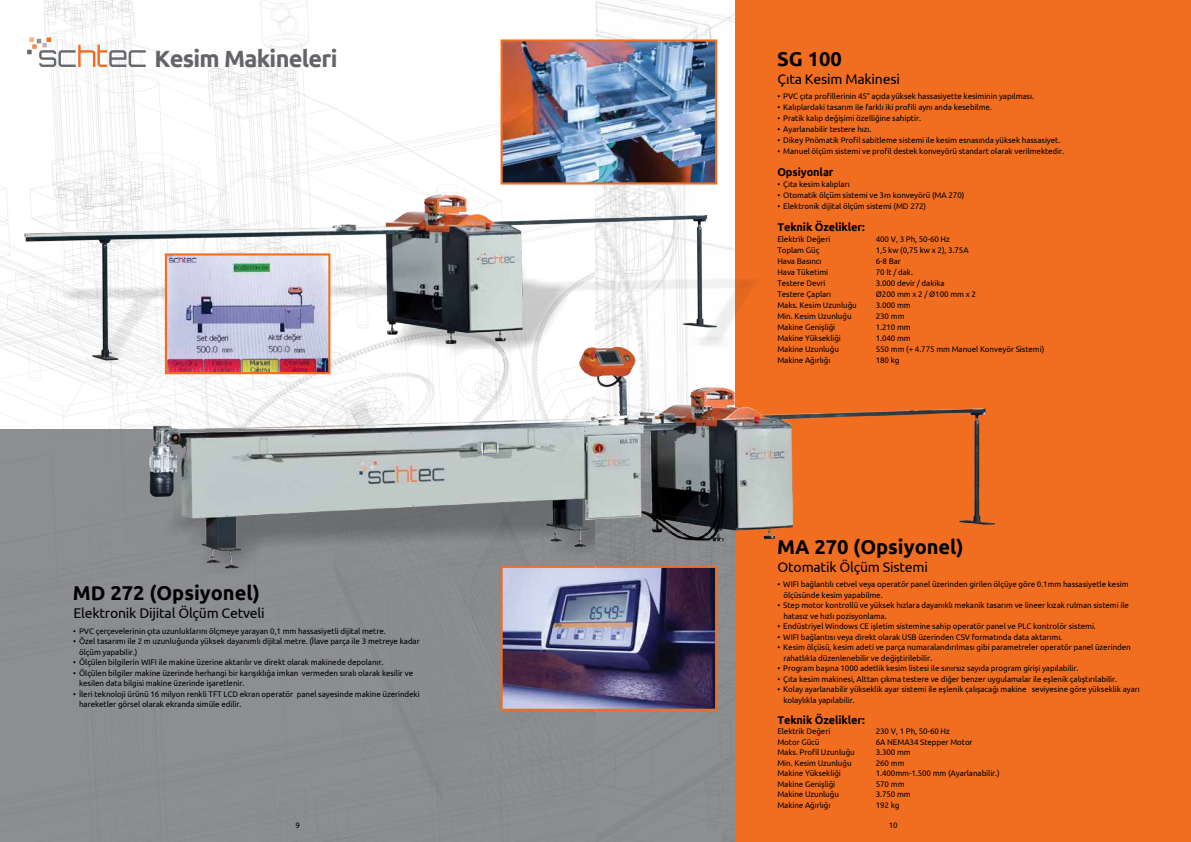
<style>
.page{position:relative;width:1191px;height:842px;background:#fff}
.page>*{position:absolute;margin:0;border:0;box-sizing:border-box;transform-origin:0 0}
.t1{font:700 23.5px "Ubuntu";letter-spacing:-.03em;color:#636467}
.t2{font:700 20px "Ubuntu";color:#000}
.t3{font:14px "Ubuntu";letter-spacing:-.015em;color:#000}
.t4{font:700 11.2px "Ubuntu";letter-spacing:-.01em;color:#000}
.t5{font:8.2px/10.5px "Ubuntu";letter-spacing:-.01em;color:#000}
.t6{font:8px "Ubuntu";color:#000}
</style>
<div class="page">
<div style="left:0;top:429px;width:595px;height:413px;background:#8c8e91"></div>
<img style="left:0;top:0;width:500px;height:429px">
<img style="left:148px;top:366px;width:587px;height:203px">
<img style="left:13px;top:266px;width:722px;height:100px">
<img style="left:24px;top:195px;width:692px;height:166px">
<img style="left:168px;top:256px;width:159px;height:115px">
<div style="left:165px;top:253px;width:165px;height:121px;border:2px solid #f16e21"></div>
<svg style="left:27px;top:37px;width:119px;height:30px"></svg>
<svg style="left:595px;top:429px;width:140px;height:413px;background:#7e8183"></svg>
<div style="left:735px;top:0;width:456px;height:842px;background:#f16e21"></div>
<img style="left:500px;top:39px;width:217px;height:146px">
<img style="left:500px;top:566px;width:217px;height:145px">
<h1 class="t1" style="left:154px;top:44px;width:185px">Kesim Makineleri</h1>
<h2 class="t2" style="left:777px;top:47px;width:66px">SG 100</h2>
<h3 class="t3" style="left:777px;top:71px;width:124px">Çıta Kesim Makinesi</h3>
<p class="t5" style="left:777px;top:91px;width:258px">• PVC çıta profillerinin 45° açıda yüksek hassasiyette kesiminin yapılması.</p>
<p class="t5" style="left:777px;top:102px;width:216px">• Kalıplardaki tasarım ile farklı iki profili aynı anda kesebilme.</p>
<p class="t5" style="left:777px;top:113px;width:145px">• Pratik kalıp değişimi özelliğine sahiptir.</p>
<p class="t5" style="left:777px;top:124px;width:96px">• Ayarlanabilir testere hızı.</p>
<p class="t5" style="left:777px;top:135px;width:284px">• Dikey Pnömatik Profil sabitleme sistemi ile kesim esnasında yüksek hassasiyet.</p>
<p class="t5" style="left:777px;top:146px;width:288px">• Manuel ölçüm sistemi ve profil destek konveyörü standart olarak verilmektedir.</p>
<h3 class="t4" style="left:777px;top:166px;width:58px">Opsiyonlar</h3>
<p class="t5" style="left:777px;top:179px;width:74px">• Çıta kesim kalıpları</p>
<p class="t5" style="left:777px;top:190px;width:188px">• Otomatik ölçüm sistemi ve 3m konveyörü (MA 270)</p>
<p class="t5" style="left:777px;top:201px;width:150px">• Elektronik dijital ölçüm sistemi (MD 272)</p>
<h3 class="t4" style="left:777px;top:221px;width:89px">Teknik Özelikler:</h3>
<p class="t5" style="left:777px;top:234px;width:55px">Elektrik Değeri</p>
<p class="t5" style="left:875px;top:234px;width:76px">400 V, 3 Ph, 50-60 Hz</p>
<p class="t5" style="left:777px;top:245px;width:44px">Toplam Güç</p>
<p class="t5" style="left:875px;top:245px;width:94px">1,5 kw (0,75 kw x 2), 3.75A</p>
<p class="t5" style="left:777px;top:256px;width:46px">Hava Basıncı</p>
<p class="t5" style="left:875px;top:256px;width:27px">6-8 Bar</p>
<p class="t5" style="left:777px;top:267px;width:52px">Hava Tüketimi</p>
<p class="t5" style="left:875px;top:267px;width:39px">70 lt / dak.</p>
<p class="t5" style="left:777px;top:278px;width:49px">Testere Devri</p>
<p class="t5" style="left:875px;top:278px;width:70px">3.000 devir / dakika</p>
<p class="t5" style="left:777px;top:289px;width:55px">Testere Çapları</p>
<p class="t5" style="left:875px;top:289px;width:102px">Ø200 mm x 2 / Ø100 mm x 2</p>
<p class="t5" style="left:777px;top:300px;width:81px">Maks. Kesim Uzunluğu</p>
<p class="t5" style="left:875px;top:300px;width:37px">3.000 mm</p>
<p class="t5" style="left:777px;top:311px;width:76px">Min. Kesim Uzunluğu</p>
<p class="t5" style="left:875px;top:311px;width:30px">230 mm</p>
<p class="t5" style="left:777px;top:322px;width:59px">Makine Genişliği</p>
<p class="t5" style="left:875px;top:322px;width:37px">1.210 mm</p>
<p class="t5" style="left:777px;top:333px;width:65px">Makine Yüksekliği</p>
<p class="t5" style="left:875px;top:333px;width:37px">1.040 mm</p>
<p class="t5" style="left:777px;top:344px;width:63px">Makine Uzunluğu</p>
<p class="t5" style="left:875px;top:344px;width:170px">550 mm (+ 4.775 mm Manuel Konveyör Sistemi)</p>
<p class="t5" style="left:777px;top:355px;width:55px">Makine Ağırlığı</p>
<p class="t5" style="left:875px;top:355px;width:25px">180 kg</p>
<h2 class="t2" style="left:777px;top:534px;width:188px">MA 270 (Opsiyonel)</h2>
<h3 class="t3" style="left:777px;top:558px;width:152px">Otomatik Ölçüm Sistemi</h3>
<h2 class="t2" style="left:73px;top:581px;width:188px">MD 272 (Opsiyonel)</h2>
<h3 class="t3" style="left:73px;top:605px;width:193px">Elektronik Dijital Ölçüm Cetveli</h3>
<p class="t5" style="left:73px;top:625px;width:314px">• PVC çerçevelerinin çıta uzunluklarını ölçmeye yarayan 0,1 mm hassasiyetli dijital metre.</p>
<p class="t5" style="left:79px;top:636px;width:342px;text-indent:-6px">• Özel tasarımı ile 2 m uzunluğunda yüksek dayanımlı dijital metre. (İlave parça ile 3 metreye kadar ölçüm yapabilir.)</p>
<p class="t5" style="left:73px;top:657px;width:312px">• Ölçülen bilgilerin WIFI ile makine üzerine aktarılır ve direkt olarak makinede depolanır.</p>
<p class="t5" style="left:79px;top:667px;width:335px;text-indent:-6px">• Ölçülen bilgiler makine üzerinde herhangi bir karışıklığa imkan vermeden sıralı olarak kesilir ve kesilen data bilgisi makine üzerinde işaretlenir.</p>
<p class="t5" style="left:79px;top:688px;width:342px;text-indent:-6px">• İleri teknoloji ürünü 16 milyon renkli TFT LCD ekran operatör panel sayesinde makine üzerindeki hareketler görsel olarak ekranda simüle edilir.</p>
<p class="t5" style="left:783px;top:579px;width:347px;text-indent:-6px">• WIFI bağlantılı cetvel veya operatör panel üzerinden girilen ölçüye göre 0.1mm hassasiyetle kesim ölçüsünde kesim yapabilme.</p>
<p class="t5" style="left:783px;top:600px;width:347px;text-indent:-6px">• Step motor kontrollü ve yüksek hızlara dayanıklı mekanik tasarım ve lineer kızak rulman sistemi ile hatasız ve hızlı pozisyonlama.</p>
<p class="t5" style="left:777px;top:621px;width:320px">• Endüstriyel Windows CE işletim sistemine sahip operatör panel ve PLC kontrolör sistemi.</p>
<p class="t5" style="left:777px;top:631px;width:286px">• WIFI bağlantısı veya direkt olarak USB üzerinden CSV formatında data aktarımı.</p>
<p class="t5" style="left:783px;top:642px;width:349px;text-indent:-6px">• Kesim ölçüsü, kesim adeti ve parça numaralandırılması gibi parametreler operatör panel üzerinden rahatlıkla düzenlenebilir ve değiştirilebilir.</p>
<p class="t5" style="left:777px;top:663px;width:302px">• Program başına 1000 adetlik kesim listesi ile sınırsız sayıda program girişi yapılabilir.</p>
<p class="t5" style="left:777px;top:673px;width:341px">• Çıta kesim makinesi, Alttan çıkma testere ve diğer benzer uygulamalar ile eşlenik çalıştırılabilir.</p>
<p class="t5" style="left:783px;top:684px;width:358px;text-indent:-6px">• Kolay ayarlanabilir yükseklik ayar sistemi ile eşlenik çalışacağı makine seviyesine göre yükseklik ayarı kolaylıkla yapılabilir.</p>
<h3 class="t4" style="left:777px;top:713px;width:89px">Teknik Özelikler:</h3>
<p class="t5" style="left:777px;top:726px;width:55px">Elektrik Değeri</p>
<p class="t5" style="left:875px;top:726px;width:76px">230 V, 1 Ph, 50-60 Hz</p>
<p class="t5" style="left:777px;top:736px;width:44px">Motor Gücü</p>
<p class="t5" style="left:875px;top:736px;width:98px">6A NEMA34 Stepper Motor</p>
<p class="t5" style="left:777px;top:747px;width:79px">Maks. Profil Uzunluğu</p>
<p class="t5" style="left:875px;top:747px;width:37px">3.300 mm</p>
<p class="t5" style="left:777px;top:757px;width:76px">Min. Kesim Uzunluğu</p>
<p class="t5" style="left:875px;top:757px;width:30px">260 mm</p>
<p class="t5" style="left:777px;top:768px;width:65px">Makine Yüksekliği</p>
<p class="t5" style="left:875px;top:768px;width:125px">1.400mm-1.500 mm (Ayarlanabilir.)</p>
<p class="t5" style="left:777px;top:778px;width:59px">Makine Genişliği</p>
<p class="t5" style="left:875px;top:778px;width:30px">570 mm</p>
<p class="t5" style="left:777px;top:789px;width:63px">Makine Uzunluğu</p>
<p class="t5" style="left:875px;top:789px;width:37px">3.750 mm</p>
<p class="t5" style="left:777px;top:799px;width:55px">Makine Ağırlığı</p>
<p class="t5" style="left:875px;top:799px;width:25px">192 kg</p>
<p class="t6" style="left:295px;top:820px;width:6px">9</p>
<p class="t6" style="left:888px;top:820px;width:11px">10</p>
</div>
